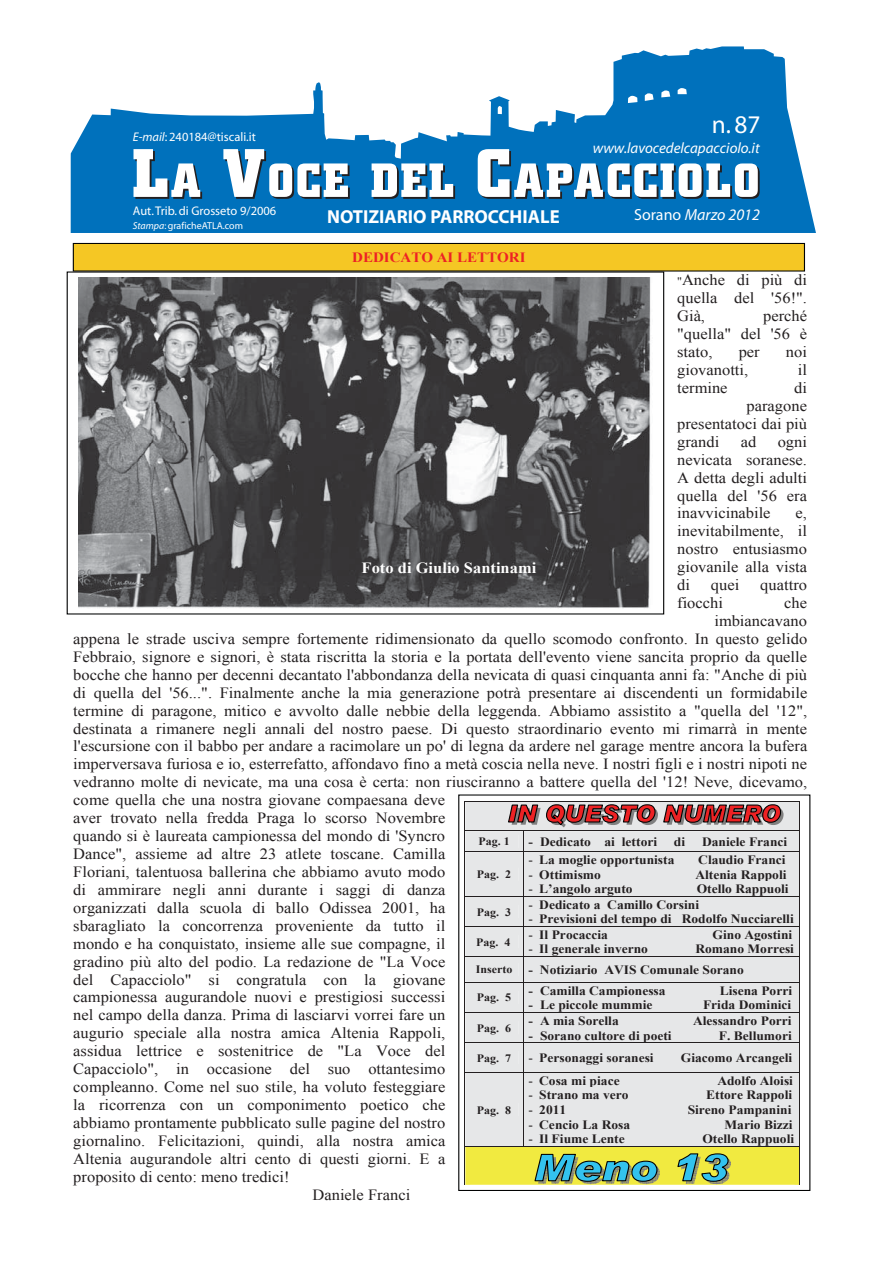
<style>
.page{position:relative;width:893px;height:1263px;background:#fff}
.page>*{position:absolute;margin:0;border:0;box-sizing:border-box;transform-origin:0 0}
.t1{font:25.5px "Myriad";color:#fff}
.t2{font:700 18.9px "Myriad";color:#fff}
.t3{font:italic 16.05px "Myriad";color:#fff}
.t4{font:15.6px/17.9px "Times New Roman";color:#231f20;text-align:justify;scale:1.06 1}
.t5{font:700 15.6px "Times New Roman";color:#fff;scale:1.06 1}
.t6{font:italic 15px "Myriad";color:#fff}
.t7{font:700 14.25px "Times New Roman";color:#ed2224;scale:1.06 1}
.t8{font:700 12.75px "Times New Roman";color:#231f20;scale:1.06 1}
.t9{font:12.6px "Myriad";color:#fff}
.t10{font:700 11.25px "Times New Roman";color:#231f20;scale:1.06 1}
.t11{font:10.05px "Myriad";color:#fff}
.s1{font-style:italic}
.s2{font-style:normal}
.s3{font-size:11.25px}
.s4{font-weight:400}
</style>
<div class="page">
<svg style="left:71px;top:46px;width:745px;height:187px;fill:#0071bc"></svg>
<svg style="left:133px;top:149px;width:69px;height:50px"></svg>
<svg style="left:223px;top:149px;width:127px;height:50px"></svg>
<svg style="left:372px;top:163px;width:83px;height:36px"></svg>
<svg style="left:477px;top:149px;width:283px;height:50px"></svg>
<div style="left:73px;top:243px;width:731px;height:28px;background:#f5c724"></div>
<div style="left:73px;top:243px;width:732px;height:29px;border:1px solid #010202"></div>
<div style="left:458px;top:794px;width:352px;height:397px;border:1px solid #010202"></div>
<svg style="left:465px;top:801px;width:335px;height:384px;background:#d8d7cd"></svg>
<hr style="left:465px;top:1146px;width:335px;height:1px;background:#231f20">
<hr style="left:465px;top:1147px;width:1px;height:38px;background:#231f20">
<hr style="left:799px;top:1147px;width:1px;height:38px;background:#231f20">
<img style="left:79px;top:278px;width:572px;height:330px">
<p class="t9" style="left:133px;top:132px;width:125px"><span class="s1">E-mail</span>: 240184@tiscali.it</p>
<p class="t9" style="left:133px;top:206px;width:145px">Aut. Trib. di Grosseto 9/2006</p>
<p class="t11" style="left:133px;top:222px;width:112px"><span class="s1">Stampa</span>: graficheATLA.com</p>
<p class="t2" style="left:327px;top:209px;width:234px">NOTIZIARIO PARROCCHIALE</p>
<p class="t7" style="left:352px;top:250px;width:165px">DEDICATO AI LETTORI</p>
<h1 class="t1" style="left:712px;top:115px;width:50px">n. 87</h1>
<p class="t6" style="left:593px;top:142px;width:168px">www.lavocedelcapacciolo.it</p>
<p class="t3" style="left:634px;top:209px;width:127px"><span class="s2">Sorano</span> Marzo 2012</p>
<p class="t4" style="left:677px;top:271px;width:124px"><span class="s3">"</span>Anche di più di quella del '56!".<br>Già,</p>
<p class="t4" style="left:677px;top:307px;width:124px;text-indent:86px">perché "quella" del '56 è stato,</p>
<p class="t4" style="left:739px;top:343px;width:21px">per</p>
<p class="t4" style="left:786px;top:343px;width:21px">noi</p>
<p class="t4" style="left:677px;top:361px;width:69px">giovanotti,</p>
<p class="t4" style="left:798px;top:361px;width:10px">il</p>
<p class="t4" style="left:677px;top:379px;width:49px">termine</p>
<p class="t4" style="left:794px;top:379px;width:14px">di</p>
<p class="t4" style="left:746px;top:397px;width:59px">paragone</p>
<p class="t4" style="left:677px;top:415px;width:124px">presentatoci dai più</p>
<p class="t4" style="left:677px;top:433px;width:41px">grandi</p>
<p class="t4" style="left:741px;top:433px;width:16px">ad</p>
<p class="t4" style="left:677px;top:433px;width:124px;text-indent:101px">ogni nevicata soranese.<br>A detta degli adulti quella del '56 era inavvicinabile</p>
<p class="t4" style="left:677px;top:504px;width:124px;text-indent:118px">e, inevitabilmente, il nostro entusiasmo giovanile alla vista di</p>
<p class="t5" style="left:362px;top:559px;width:166px">Foto di Giulio Santinami</p>
<p class="t4" style="left:711px;top:576px;width:28px">quei</p>
<p class="t4" style="left:760px;top:576px;width:46px">quattro</p>
<p class="t4" style="left:677px;top:594px;width:45px">fiocchi</p>
<p class="t4" style="left:784px;top:594px;width:23px">che</p>
<p class="t4" style="left:714px;top:612px;width:89px">imbiancavano</p>
<p class="t4" style="left:73px;top:630px;width:694px">appena le strade usciva sempre fortemente ridimensionato da quello scomodo confronto. In questo gelido</p>
<p class="t4" style="left:73px;top:648px;width:694px">Febbraio, signore e signori, è stata riscritta la storia e la portata dell'evento viene sancita proprio da quelle</p>
<p class="t4" style="left:73px;top:666px;width:694px">bocche che hanno per decenni decantato l'abbondanza della nevicata di quasi cinquanta anni fa: "Anche di più</p>
<p class="t4" style="left:73px;top:684px;width:694px">di quella del '56...". Finalmente anche la mia generazione potrà presentare ai discendenti un formidabile</p>
<p class="t4" style="left:73px;top:701px;width:694px">termine di paragone, mitico e avvolto dalle nebbie della leggenda. Abbiamo assistito a "quella del '12",</p>
<p class="t4" style="left:73px;top:719px;width:694px">destinata a rimanere negli annali del nostro paese. Di questo straordinario evento mi rimarrà in mente</p>
<p class="t4" style="left:73px;top:737px;width:694px">l'escursione con il babbo per andare a racimolare un po' di legna da ardere nel garage mentre ancora la bufera</p>
<p class="t4" style="left:73px;top:755px;width:694px">imperversava furiosa e io, esterrefatto, affondavo fino a metà coscia nella neve. I nostri figli e i nostri nipoti ne</p>
<p class="t4" style="left:73px;top:773px;width:694px">vedranno molte di nevicate, ma una cosa è certa: non riusciranno a battere quella del '12! Neve, dicevamo,</p>
<p class="t4" style="left:73px;top:791px;width:352px">come quella che una nostra giovane compaesana deve</p>
<p class="t4" style="left:73px;top:809px;width:352px">aver trovato nella fredda Praga lo scorso Novembre</p>
<p class="t4" style="left:73px;top:827px;width:352px">quando si è laureata campionessa del mondo di 'Syncro</p>
<p class="t4" style="left:73px;top:845px;width:353px">Dance", assieme ad altre 23 atlete toscane. Camilla</p>
<p class="t4" style="left:73px;top:863px;width:352px">Floriani, talentuosa ballerina che abbiamo avuto modo</p>
<p class="t4" style="left:73px;top:881px;width:352px">di ammirare negli anni durante i saggi di danza</p>
<p class="t4" style="left:73px;top:899px;width:353px">organizzati dalla scuola di ballo Odissea 2001, ha</p>
<p class="t4" style="left:73px;top:917px;width:352px">sbaragliato la concorrenza proveniente da tutto il</p>
<p class="t4" style="left:73px;top:934px;width:352px">mondo e ha conquistato, insieme alle sue compagne, il</p>
<p class="t4" style="left:73px;top:952px;width:352px">gradino più alto del podio. La redazione de "La Voce</p>
<p class="t4" style="left:73px;top:970px;width:353px">del Capacciolo" si congratula con la giovane</p>
<p class="t4" style="left:73px;top:988px;width:352px">campionessa augurandole nuovi e prestigiosi successi</p>
<p class="t4" style="left:73px;top:1006px;width:352px">nel campo della danza. Prima di lasciarvi vorrei fare un</p>
<p class="t4" style="left:73px;top:1024px;width:352px">augurio speciale alla nostra amica Altenia Rappoli,</p>
<p class="t4" style="left:73px;top:1042px;width:352px">assidua lettrice e sostenitrice de "La Voce del</p>
<p class="t4" style="left:73px;top:1060px;width:352px">Capacciolo", in occasione del suo ottantesimo</p>
<p class="t4" style="left:73px;top:1078px;width:352px">compleanno. Come nel suo stile, ha voluto festeggiare</p>
<p class="t4" style="left:73px;top:1096px;width:352px">la ricorrenza con un componimento poetico che</p>
<p class="t4" style="left:73px;top:1114px;width:352px">abbiamo prontamente pubblicato sulle pagine del nostro</p>
<p class="t4" style="left:73px;top:1132px;width:353px">giornalino. Felicitazioni, quindi, alla nostra amica</p>
<p class="t4" style="left:73px;top:1150px;width:352px">Altenia augurandole altri cento di questi giorni. E a</p>
<p class="t4" style="left:73px;top:1168px;width:206px">proposito di cento: meno tredici!</p>
<p class="t4" style="left:313px;top:1185px;width:94px">Daniele Franci</p>
<p class="t10" style="left:478px;top:835px;width:31px">Pag. 1</p>
<p class="t8" style="left:529px;top:834px;width:123px">- Dedicato ai lettori</p>
<p class="t8" style="left:674px;top:834px;width:12px">di</p>
<p class="t8" style="left:702px;top:834px;width:82px">Daniele Franci</p>
<p class="t10" style="left:477px;top:868px;width:34px">Pag. 2</p>
<p class="t8" style="left:529px;top:853px;width:139px"><span class="s4">-</span> La moglie opportunista</p>
<p class="t8" style="left:698px;top:853px;width:84px">Claudio Franci</p>
<p class="t8" style="left:529px;top:867px;width:70px"><span class="s4">-</span> Ottimismo</p>
<p class="t8" style="left:695px;top:867px;width:87px">Altenia Rappoli</p>
<p class="t8" style="left:529px;top:882px;width:100px"><span class="s4">-</span> L’angolo arguto</p>
<p class="t8" style="left:697px;top:882px;width:88px">Otello Rappuoli</p>
<p class="t8" style="left:529px;top:897px;width:162px"><span class="s4">-</span> Dedicato a Camillo Corsini</p>
<p class="t8" style="left:529px;top:912px;width:252px"><span class="s4">-</span> Previsioni del tempo di Rodolfo Nucciarelli</p>
<p class="t10" style="left:477px;top:906px;width:34px">Pag. 3</p>
<p class="t8" style="left:529px;top:927px;width:76px"><span class="s4">-</span> Il Procaccia</p>
<p class="t8" style="left:712px;top:927px;width:77px">Gino Agostini</p>
<p class="t8" style="left:529px;top:942px;width:114px"><span class="s4">-</span> Il generale inverno</p>
<p class="t8" style="left:695px;top:942px;width:95px">Romano Morresi</p>
<p class="t10" style="left:476px;top:936px;width:34px">Pag. 4</p>
<p class="t10" style="left:476px;top:963px;width:36px">Inserto</p>
<p class="t8" style="left:529px;top:963px;width:204px">- Notiziario AVIS Comunale Sorano</p>
<p class="t10" style="left:477px;top:991px;width:34px">Pag. 5</p>
<p class="t8" style="left:529px;top:983px;width:131px">- Camilla Campionessa</p>
<p class="t8" style="left:720px;top:983px;width:70px">Lisena Porri</p>
<p class="t8" style="left:529px;top:998px;width:118px">- Le piccole mummie</p>
<p class="t8" style="left:703px;top:998px;width:85px">Frida Dominici</p>
<p class="t8" style="left:529px;top:1013px;width:87px">- A mia Sorella</p>
<p class="t8" style="left:693px;top:1013px;width:95px">Alessandro Porri</p>
<p class="t8" style="left:529px;top:1028px;width:136px">- Sorano cultore di poeti</p>
<p class="t8" style="left:719px;top:1028px;width:70px">F. Bellumori</p>
<p class="t10" style="left:477px;top:1022px;width:34px">Pag. 6</p>
<p class="t10" style="left:477px;top:1052px;width:34px">Pag. 7</p>
<p class="t8" style="left:529px;top:1051px;width:120px"><span class="s4">-</span> Personaggi soranesi</p>
<p class="t8" style="left:681px;top:1051px;width:107px">Giacomo Arcangeli</p>
<p class="t8" style="left:529px;top:1073px;width:87px"><span class="s4">-</span> Cosa mi piace</p>
<p class="t8" style="left:717px;top:1073px;width:73px">Adolfo Aloisi</p>
<p class="t8" style="left:529px;top:1088px;width:96px"><span class="s4">-</span> Strano ma vero</p>
<p class="t8" style="left:706px;top:1088px;width:83px">Ettore Rappoli</p>
<p class="t8" style="left:529px;top:1103px;width:37px"><span class="s4">-</span> 2011</p>
<p class="t8" style="left:688px;top:1103px;width:99px">Sireno Pampanini</p>
<p class="t8" style="left:529px;top:1117px;width:97px"><span class="s4">-</span> Cencio La Rosa</p>
<p class="t8" style="left:724px;top:1117px;width:66px">Mario Bizzi</p>
<p class="t8" style="left:529px;top:1132px;width:92px"><span class="s4">-</span> Il Fiume Lente</p>
<p class="t8" style="left:702px;top:1132px;width:88px">Otello Rappuoli</p>
<p class="t10" style="left:477px;top:1103px;width:34px">Pag. 8</p>
</div>
